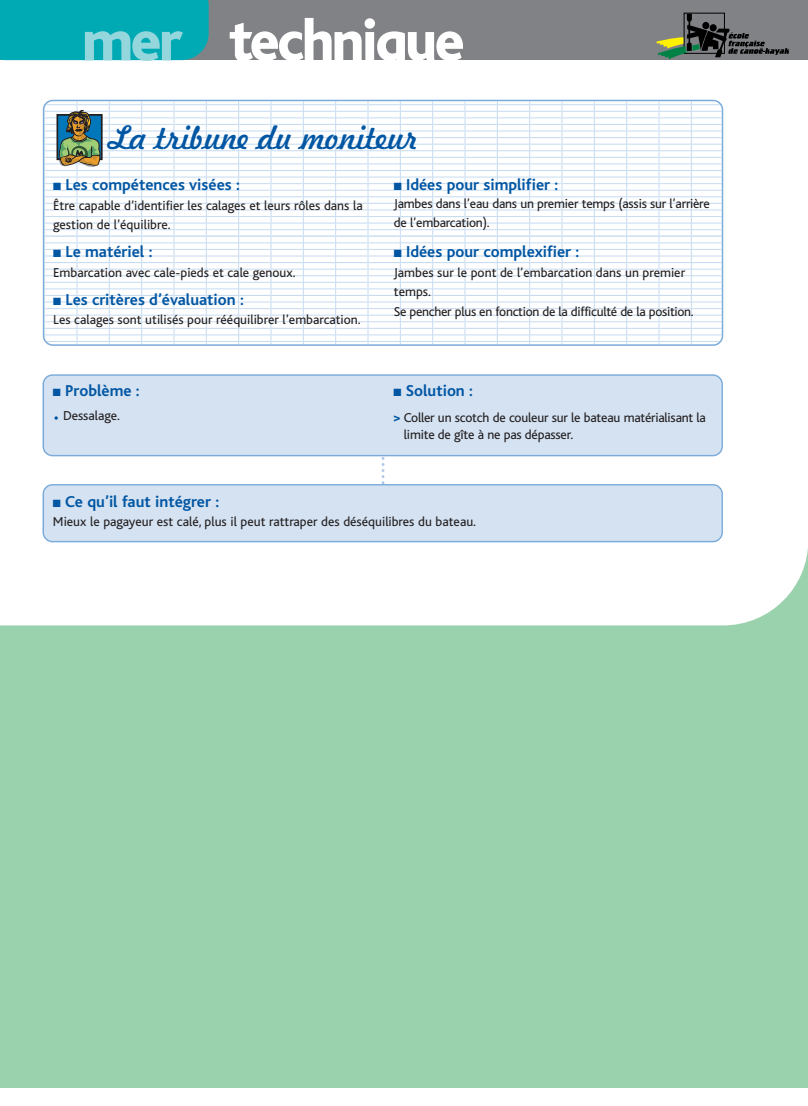
<style>
.page{position:relative;width:808px;height:1106px;background:#fff}
.page>*{position:absolute;margin:0;border:0;box-sizing:border-box;transform-origin:0 0}
.t1{font:800 60px "Bliss";letter-spacing:-.045em;color:#fff}
.t2{font:31.5px "Freehand 521 BT Regular C";color:#0156a3}
.t3{font:700 16.5px "Bliss";color:#0156a3}
.t4{font:13.5px/19.5px "Bliss";color:#231f20}
.t5{font:13.5px/19.5px "Bliss";letter-spacing:-.02em;color:#231f20}
.s1{color:#93d6dc}
.s2{font-weight:800;color:#0156a3}
</style>
<div class="page">
<div style="left:0;top:513px;width:808px;height:574px;background:#9ad2ae"></div>
<div style="left:0;top:402px;width:808px;height:223px;background:#fff"></div>
<svg style="left:43px;top:100px;width:680px;height:246px"></svg>
<svg style="left:381px;top:456px;width:3px;height:28px"></svg>
<div style="left:0;top:0;width:808px;height:60px;background:#808285"></div>
<div style="left:0;top:0;width:209px;height:60px;background:#00aab5"></div>
<div style="left:684px;top:13px;width:41px;height:41px;border:1px solid #000"></div>
<svg style="left:656px;top:14px;width:133px;height:45px"></svg>
<div style="left:57px;top:114px;width:46px;height:46px;border:2px solid #231f20"></div>
<svg style="left:59px;top:110px;width:42px;height:57px;background:#68816c"></svg>
<div style="left:43px;top:374px;width:680px;height:82px;background:#d4e2f2"></div>
<svg style="left:43px;top:484px;width:680px;height:58px;background:#cfdff0"></svg>
<svg style="left:54px;top:416px;width:4px;height:4px"></svg>
<h1 class="t1" style="left:82px;top:21px;width:384px"><span class="s1">mer</span> technique</h1>
<h2 class="t2" style="left:109px;top:125px;width:311px">La tribune du moniteur</h2>
<p class="t3" style="left:53px;top:179px;width:188px">■ Les compétences visées :</p>
<p class="t4" style="left:53px;top:197px;width:311px">Être capable d’identifier les calages et leurs rôles dans la gestion de l’équilibre.</p>
<p class="t3" style="left:53px;top:246px;width:101px">■ Le matériel :</p>
<p class="t4" style="left:53px;top:264px;width:244px">Embarcation avec cale-pieds et cale genoux.</p>
<p class="t3" style="left:53px;top:294px;width:192px">■ Les critères d’évaluation :</p>
<p class="t4" style="left:53px;top:312px;width:309px">Les calages sont utilisés pour rééquilibrer l’embarcation.</p>
<p class="t3" style="left:394px;top:179px;width:166px">■ Idées pour simplifier :</p>
<p class="t4" style="left:394px;top:195px;width:317px">Jambes dans l’eau dans un premier temps (assis sur l’arrière de l’embarcation).</p>
<p class="t3" style="left:394px;top:246px;width:187px">■ Idées pour complexifier :</p>
<p class="t5" style="left:394px;top:264px;width:301px">Jambes sur le pont de l’embarcation dans un premier temps.<br>Se pencher plus en fonction de la difficulté de la position.</p>
<p class="t3" style="left:53px;top:385px;width:88px">■ Problème :</p>
<p class="t3" style="left:394px;top:385px;width:81px">■ Solution :</p>
<p class="t4" style="left:63px;top:407px;width:59px">Dessalage.</p>
<p class="t4" style="left:404px;top:411px;width:304px;line-height:16.6px;text-indent:-11px"><span class="s2">&gt;</span> Coller un scotch de couleur sur le bateau matérialisant la limite de gîte à ne pas dépasser.</p>
<p class="t3" style="left:53px;top:496px;width:168px">■ Ce qu’il faut intégrer :</p>
<p class="t4" style="left:53px;top:513px;width:425px">Mieux le pagayeur est calé, plus il peut rattraper des déséquilibres du bateau.</p>
</div>
